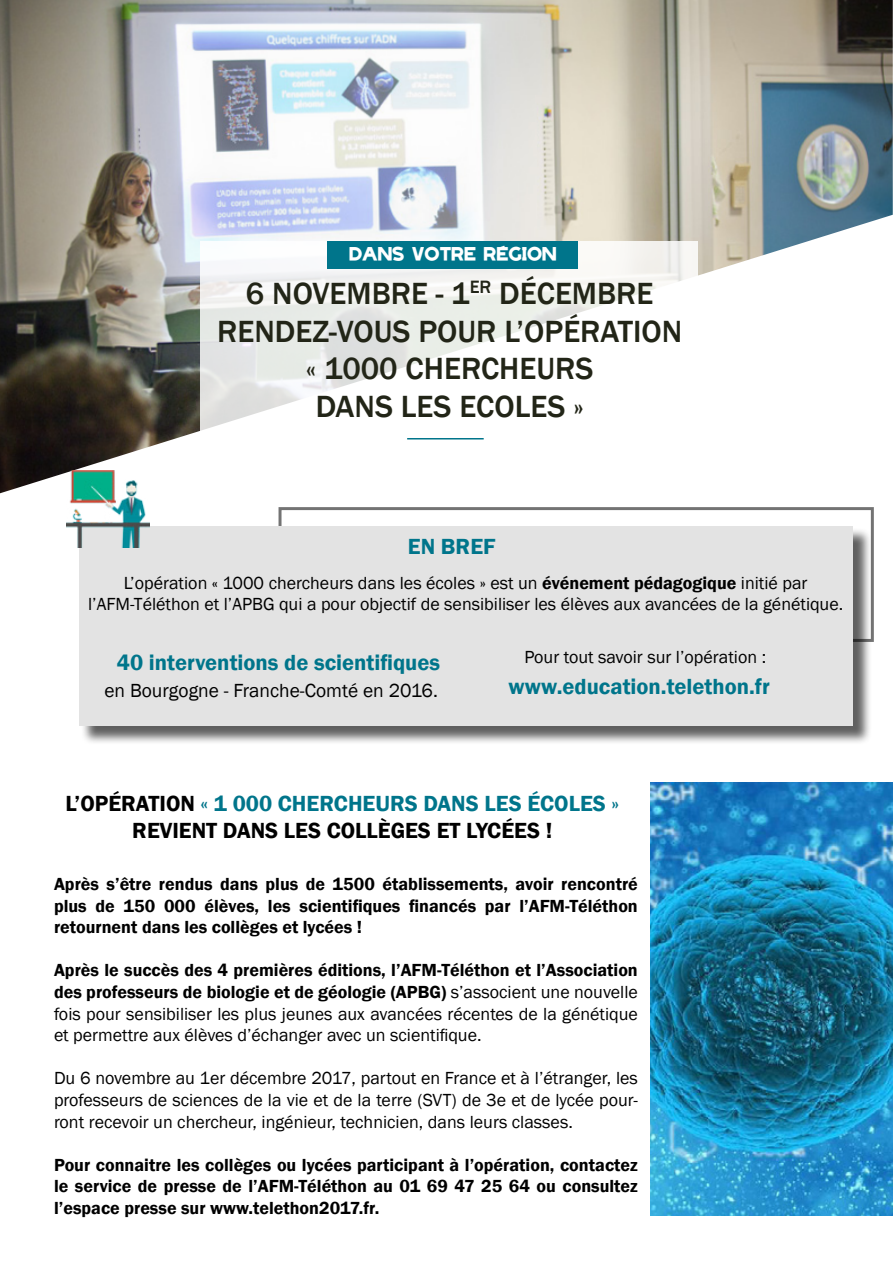
<style>
.page{position:relative;width:893px;height:1263px;background:#fff}
.page>*{position:absolute;margin:0;border:0;box-sizing:border-box;transform-origin:0 0}
.t1{font:500 31.5px/37.8px "Franklin Gothic";color:#222517;text-align:center}
.t2{font:600 22.5px/27px "Franklin Gothic";color:#000;text-align:center}
.t3{font:600 22.5px "Franklin Gothic";color:#00758b}
.t4{font:19.5px "Franklin Gothic";color:#000}
.t5{font:18px/21.6px "Franklin Gothic";color:#000;text-align:justify}
.t6{font:600 18px/21.6px "Franklin Gothic";color:#000;text-align:justify}
.t7{font:700 15px "AFM Telethon";color:#fff}
.s1{font-weight:600}
.s2{color:#00758b}
</style>
<div class="page">
<img style="left:0;top:0;width:893px;height:493px">
<svg style="left:200px;top:241px;width:497px;height:200px"></svg>
<div style="left:327px;top:241px;width:251px;height:28px;background:#00758b"></div>
<hr style="left:407px;top:438px;width:77px;height:1px;background:#00758b">
<img style="left:651px;top:782px;width:242px;height:433px">
<div style="left:81px;top:528px;width:791px;height:217px;background:#000;opacity:.63"></div>
<div style="left:79px;top:526px;width:774px;height:200px;background:#e3e3e3"></div>
<img style="left:66px;top:471px;width:83px;height:76px">
<p class="t7" style="left:349px;top:248px;width:209px">DANS VOTRE RÉGION</p>
<h1 class="t1" style="left:217px;top:275px;width:466px">6 NOVEMBRE - 1<sup>ER</sup> DÉCEMBRE<br>RENDEZ-VOUS POUR L’OPÉRATION « 1000 CHERCHEURS<br>DANS LES ECOLES »</h1>
<p class="t3" style="left:408px;top:533px;width:89px">EN BREF</p>
<p class="t5" style="left:88px;top:572px;width:757px;text-align:center">L’opération « 1000 chercheurs dans les écoles » est un <span class="s1">événement pédagogique</span> initié par l’AFM-Téléthon et l’APBG qui a pour objectif de sensibiliser les élèves aux avancées de la génétique.</p>
<p class="t3" style="left:117px;top:648px;width:325px">40 interventions de scientifiques</p>
<p class="t4" style="left:104px;top:679px;width:335px">en Bourgogne - Franche-Comté en 2016.</p>
<p class="t5" style="left:524px;top:647px;width:243px">Pour tout savoir sur l’opération :</p>
<p class="t3" style="left:509px;top:673px;width:263px">www.education.telethon.fr</p>
<p class="t2" style="left:65px;top:790px;width:555px">L’OPÉRATION <span class="s2">« 1 000 CHERCHEURS DANS LES ÉCOLES »<br></span>REVIENT DANS LES COLLÈGES ET LYCÉES !</p>
<p class="t6" style="left:54px;top:873px;width:585px">Après s’être rendus dans plus de 1500 établissements, avoir rencontré plus de 150 000 élèves, les scientifiques financés par l’AFM-Téléthon retournent dans les collèges et lycées !</p>
<p class="t5" style="left:54px;top:960px;width:585px"><span class="s1">Après le succès des 4 premières éditions, l’AFM-Téléthon et l’Association des professeurs de biologie et de géologie (APBG)</span> s’associent une nouvelle fois pour sensibiliser les plus jeunes aux avancées récentes de la génétique et permettre aux élèves d’échanger avec un scientifique.</p>
<p class="t5" style="left:54px;top:1068px;width:585px">Du 6 novembre au 1er décembre 2017, partout en France et à l’étranger, les professeurs de sciences de la vie et de la terre (SVT) de 3e et de lycée pour&shy;ront recevoir un chercheur, ingénieur, technicien, dans leurs classes.</p>
<p class="t6" style="left:54px;top:1154px;width:585px">Pour connaitre les collèges ou lycées participant à l’opération, contactez le service de presse de l’AFM-Téléthon au 01 69 47 25 64 ou consultez l’espace presse sur www.telethon2017.fr.</p>
</div>
